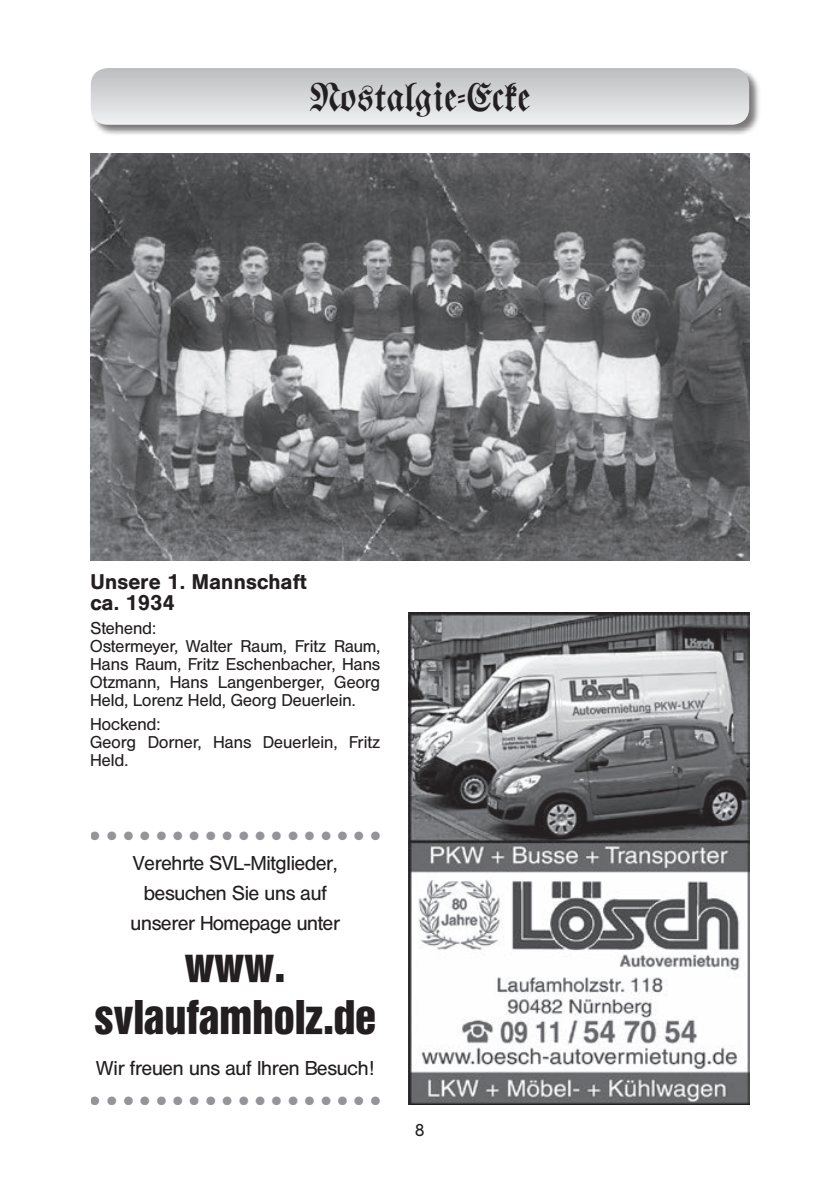
<style>
.page{position:relative;width:840px;height:1191px;background:#fff}
.page>*{position:absolute;margin:0;border:0;box-sizing:border-box;transform-origin:0 0}
.t1{font:48px/52px "Hel Ser Reg";letter-spacing:.01em;color:#231f20;text-align:center}
.t2{font:40px "Waf Reg";letter-spacing:.02em;color:#231f20}
.Grundtext{font:21px "Hel Med";letter-spacing:.02em;color:#231f20}
.t3{font:20px/30px "Hel Reg";color:#231f20;text-align:center}
.Grundtext-2{font:17px/18px "Hel Reg";letter-spacing:.02em;color:#231f20;text-align:justify}
.t4{font:12px "Zapf Dingbats";color:#939598}
</style>
<div class="page">
<div style="left:90px;top:67px;width:670px;height:70px;background:#231f20;opacity:.6"></div>
<svg style="left:91px;top:68px;width:657px;height:57px;background:#d5d6d8"></svg>
<img style="left:91px;top:153px;width:657px;height:407px">
<img style="left:408px;top:612px;width:340px;height:492px">
<p class="t2" style="left:310px;top:74px;width:221px">Nostalgie-Ecke</p>
<p class="Grundtext" style="left:91px;top:570px;width:217px">Unsere 1. Mannschaft</p>
<p class="Grundtext" style="left:91px;top:591px;width:86px">ca. 1934</p>
<p class="Grundtext-2" style="left:91px;top:619px;width:66px">Stehend:</p>
<p class="Grundtext-2" style="left:91px;top:637px;width:291px">Ostermeyer, Walter Raum, Fritz Raum, Hans Raum, Fritz Eschenbacher, Hans Otzmann, Hans Langenberger, Georg Held, Lorenz Held, Georg Deuerlein.</p>
<p class="Grundtext-2" style="left:91px;top:715px;width:71px">Hockend:</p>
<p class="Grundtext-2" style="left:91px;top:733px;width:291px">Georg Dorner, Hans Deuerlein, Fritz<br>Held.</p>
<p class="t4" style="left:91px;top:829px;width:291px">● ● ● ● ● ● ● ● ● ● ● ● ● ● ● ● ● ●</p>
<p class="t3" style="left:131px;top:848px;width:210px">Verehrte SVL-Mitglieder, besuchen Sie uns auf unserer Homepage unter</p>
<h1 class="t1" style="left:95px;top:939px;width:283px">www. svlaufamholz.de</h1>
<p class="t3" style="left:97px;top:1053px;width:278px">Wir freuen uns auf Ihren Besuch!</p>
<p class="t4" style="left:91px;top:1094px;width:291px">● ● ● ● ● ● ● ● ● ● ● ● ● ● ● ● ● ●</p>
<p class="Grundtext-2" style="left:415px;top:1121px;width:10px">8</p>
</div>
